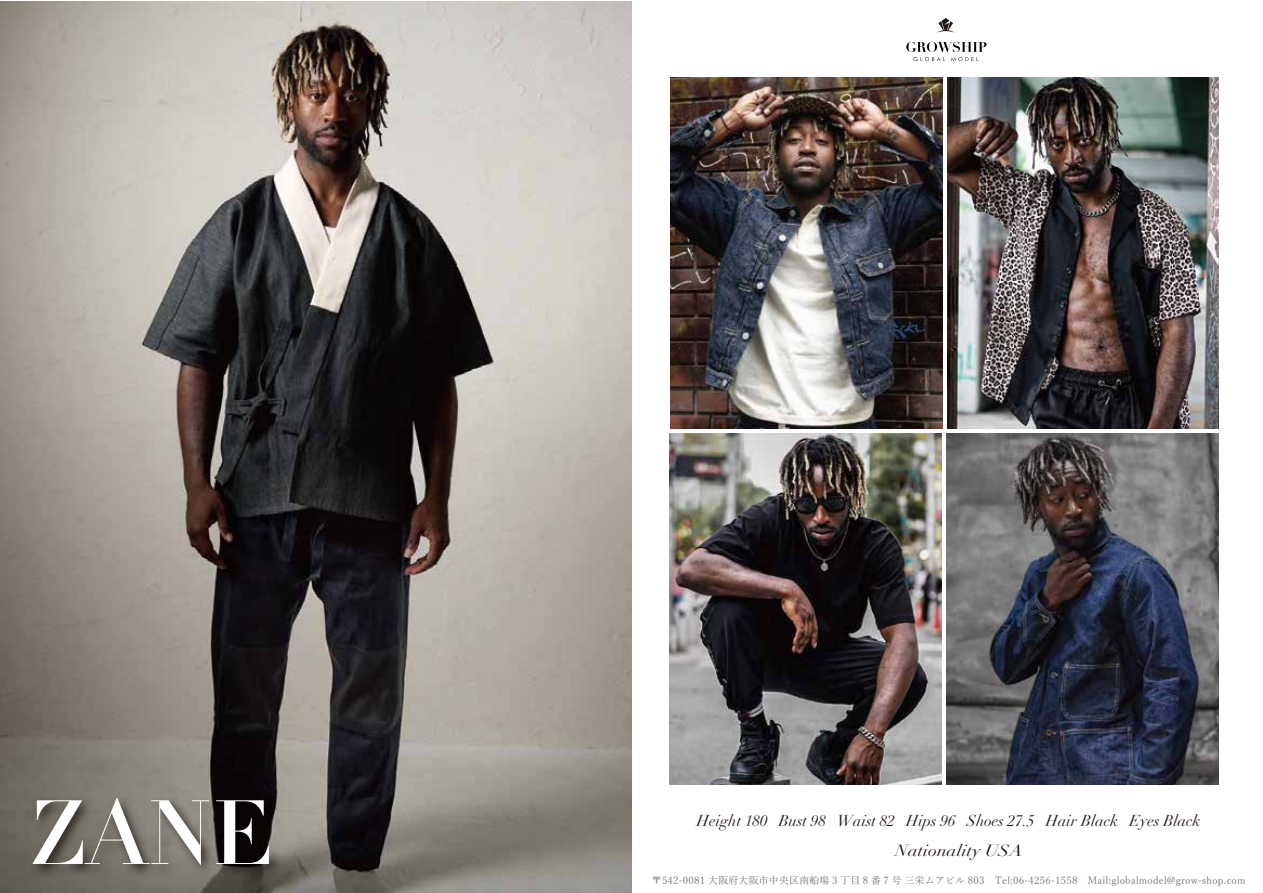
<style>
.page{position:relative;width:1263px;height:893px;background:#fff}
.page>*{position:absolute;margin:0;border:0;box-sizing:border-box;transform-origin:0 0}
.t1{font:89.4px "Didot LT Pro Headline";color:#fff}
.t2{font:italic 15.9px "Didot LT Pro";color:#221815;scale:1.14 1}
.t3{font:italic 15.6px "Didot LT Pro";color:#231815}
.t4{font:9.9px "Yu Mincho";letter-spacing:.025em;color:#727171}
</style>
<div class="page">
<img style="left:0;top:2px;width:632px;height:891px">
<svg style="left:937px;top:18px;width:18px;height:15px"></svg>
<svg style="left:906px;top:42px;width:80px;height:19px"></svg>
<img style="left:21px;top:778px;width:588px;height:115px">
<img style="left:670px;top:78px;width:272px;height:350px">
<img style="left:947px;top:78px;width:272px;height:350px">
<img style="left:669px;top:433px;width:272px;height:351px">
<img style="left:946px;top:433px;width:272px;height:351px">
<h1 class="t1" style="left:30px;top:778px;width:245px">ZANE</h1>
<h3 class="t3" style="left:697px;top:810px;width:505px">Height 180 Bust 98 Waist 82 Hips 96 Shoes 27.5 Hair Black Eyes Black</h3>
<h2 class="t2" style="left:895px;top:841px;width:113px">Nationality USA</h2>
<p class="t4" style="left:652px;top:871px;width:595px">〒542-0081 大阪府大阪市中央区南船場 3 丁目 8 番 7 号 三栄ムアビル 803　Tel:06-4256-1558　Mail:globalmodel@grow-shop.com</p>
</div>
